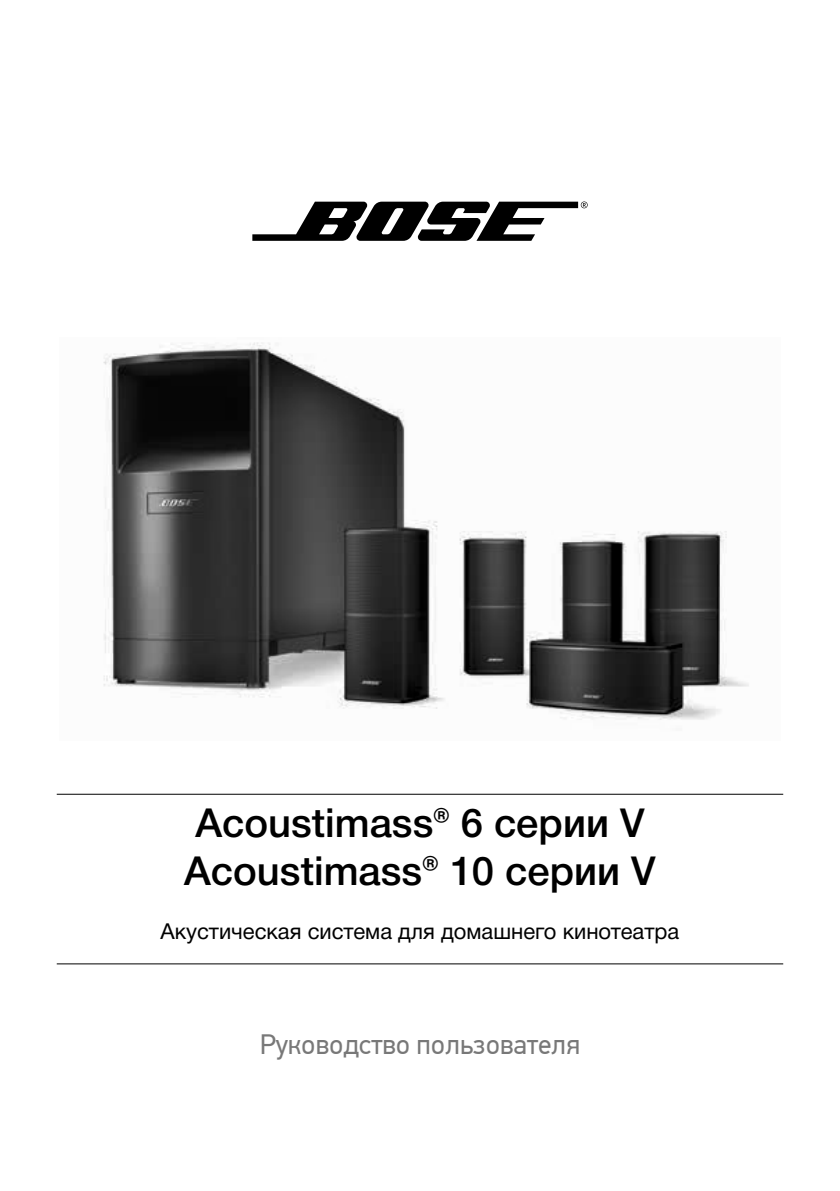
<style>
.page{position:relative;width:840px;height:1191px;background:#fff}
.page>*{position:absolute;margin:0;border:0;box-sizing:border-box;transform-origin:0 0}
.t1{font:500 40px/48px "Helvetica Neue Cyr";color:#000}
.t2{font:28px "PF Din Text Pro";color:#787878}
.t3{font:22px "Helvetica Neue Cyr";color:#000}
</style>
<div class="page">
<svg style="left:252px;top:201px;width:335px;height:40px"></svg>
<img style="left:103px;top:342px;width:646px;height:378px">
<hr style="left:57px;top:794px;width:725px;height:1px;background:#000">
<hr style="left:57px;top:963px;width:725px;height:1px;background:#000">
<h1 class="t1" style="left:184px;top:799px;width:472px">Acoustimass® 6 серии V<br>Acoustimass® 10 серии V</h1>
<p class="t3" style="left:160px;top:919px;width:520px">Акустическая система для домашнего кинотеатра</p>
<p class="t2" style="left:260px;top:1028px;width:322px">Руководство пользователя</p>
</div>
